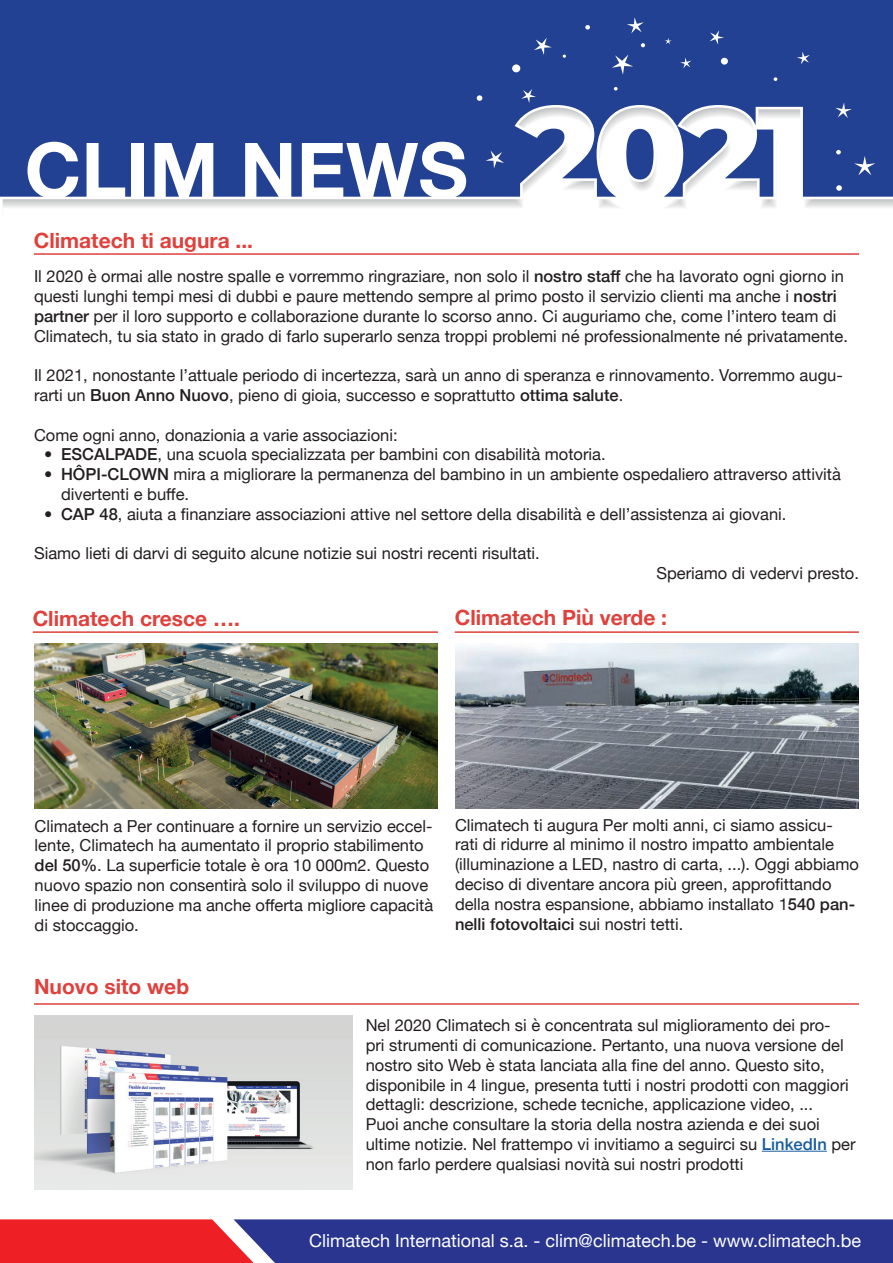
<style>
.page{position:relative;width:893px;height:1263px;background:#fff}
.page>*{position:absolute;margin:0;border:0;box-sizing:border-box;transform-origin:0 0}
.t1{font:700 76.5px "Helvetica Neue";color:#fff}
.t2{font:700 21px "Helvetica Neue";color:#df413c}
.t3{font:18px "Helvetica Neue";color:#fff}
.t4{font:16.5px/19.8px "Helvetica Neue";color:#231f20}
.s1{font-weight:500}
.s2{font-weight:500;color:#175d9e}
</style>
<div class="page">
<svg style="left:0;top:1219px;width:893px;height:44px;background:#623676"></svg>
<div style="left:0;top:0;width:893px;height:216px;background:#234193"></div>
<div style="left:512px;top:64px;width:8px;height:8px;background:#fff;border-radius:50%"></div>
<svg style="left:614px;top:87px;width:4px;height:4px"></svg>
<div style="left:721px;top:58px;width:7px;height:7px;background:#fff;border-radius:50%"></div>
<svg style="left:774px;top:77px;width:3px;height:4px"></svg>
<svg style="left:585px;top:25px;width:5px;height:5px"></svg>
<svg style="left:641px;top:43px;width:4px;height:4px"></svg>
<svg style="left:477px;top:95px;width:5px;height:6px"></svg>
<svg style="left:534px;top:38px;width:18px;height:17px"></svg>
<svg style="left:612px;top:55px;width:21px;height:20px"></svg>
<svg style="left:680px;top:58px;width:11px;height:10px"></svg>
<svg style="left:521px;top:89px;width:15px;height:14px"></svg>
<svg style="left:797px;top:52px;width:13px;height:12px"></svg>
<svg style="left:710px;top:30px;width:14px;height:15px"></svg>
<svg style="left:627px;top:17px;width:17px;height:17px"></svg>
<svg style="left:665px;top:38px;width:7px;height:6px"></svg>
<svg style="left:0;top:105px;width:893px;height:111px"></svg>
<hr style="left:34px;top:253px;width:825px;height:2px;background:#df413c">
<hr style="left:34px;top:1003px;width:825px;height:2px;background:#df413c">
<img style="left:34px;top:1015px;width:319px;height:174px">
<hr style="left:762px;top:1151px;width:65px;height:1px;background:#175d9e">
<hr style="left:455px;top:631px;width:404px;height:2px;background:#df413c">
<hr style="left:33px;top:631px;width:405px;height:2px;background:#df413c">
<img style="left:455px;top:643px;width:404px;height:165px">
<img style="left:35px;top:643px;width:403px;height:165px">
<h1 class="t1" style="left:25px;top:110px;width:445px">CLIM NEWS</h1>
<p class="t2" style="left:34px;top:224px;width:221px">Climatech ti augura ...</p>
<p class="t4" style="left:34px;top:267px;width:815px">Il 2020 è ormai alle nostre spalle e vorremmo ringraziare, non solo il <span class="s1">nostro staff</span> che ha lavorato ogni giorno in questi lunghi tempi mesi di dubbi e paure mettendo sempre al primo posto il servizio clienti ma anche i <span class="s1">nostri partner</span> per il loro supporto e collaborazione durante lo scorso anno. Ci auguriamo che, come l’intero team di Climatech, tu sia stato in grado di farlo superarlo senza troppi problemi né professionalmente né privatamente.</p>
<p class="t4" style="left:34px;top:366px;width:810px">Il 2021, nonostante l’attuale periodo di incertezza, sarà un anno di speranza e rinnovamento. Vorremmo augu&shy;rarti un <span class="s1">Buon Anno Nuovo</span>, pieno di gioia, successo e soprattutto <span class="s1">ottima salute</span>.</p>
<p class="t4" style="left:34px;top:426px;width:365px">Come ogni anno, donazionia a varie associazioni:</p>
<p class="t4" style="left:44px;top:446px;width:563px"><span class="s1">• ESCALPADE</span>, una scuola specializzata per bambini con disabilità motoria.</p>
<p class="t4" style="left:61px;top:465px;width:781px;text-indent:-17px"><span class="s1">• HÔPI-CLOWN</span> mira a migliorare la permanenza del bambino in un ambiente ospedaliero attraverso attività divertenti e buffe.</p>
<p class="t4" style="left:44px;top:505px;width:744px"><span class="s1">• CAP 48</span>, aiuta a finanziare associazioni attive nel settore della disabilità e dell’assistenza ai giovani.</p>
<p class="t4" style="left:34px;top:545px;width:507px">Siamo lieti di darvi di seguito alcune notizie sui nostri recenti risultati.</p>
<p class="t4" style="left:656px;top:564px;width:204px">Speriamo di vedervi presto.</p>
<p class="t2" style="left:33px;top:602px;width:209px">Climatech cresce ….</p>
<p class="t2" style="left:455px;top:601px;width:214px">Climatech Più verde :</p>
<p class="t4" style="left:35px;top:817px;width:400px">Climatech a Per continuare a fornire un servizio eccel&shy;lente, Climatech ha aumentato il proprio stabilimento <span class="s1">del 50%</span>. La superficie totale è ora 10 000m2. Questo nuovo spazio non consentirà solo il sviluppo di nuove linee di produzione ma anche offerta migliore capacità di stoccaggio.</p>
<p class="t2" style="left:34px;top:970px;width:157px">Nuovo sito web</p>
<p class="t4" style="left:455px;top:816px;width:405px">Climatech ti augura Per molti anni, ci siamo assicu&shy;rati di ridurre al minimo il nostro impatto ambientale (illuminazione a LED, nastro di carta, ...). Oggi abbiamo deciso di diventare ancora più green, approfittando della nostra espansione, abbiamo installato 1<span class="s1">540 pan&shy;nelli fotovoltaici</span> sui nostri tetti.</p>
<p class="t4" style="left:366px;top:1016px;width:491px">Nel 2020 Climatech si è concentrata sul miglioramento dei pro-<br>pri strumenti di comunicazione. Pertanto, una nuova versione del nostro sito Web è stata lanciata alla fine del anno. Questo sito, disponibile in 4 lingue, presenta tutti i nostri prodotti con maggiori dettagli: descrizione, schede tecniche, applicazione video, ...<br>Puoi anche consultare la storia della nostra azienda e dei suoi ultime notizie. Nel frattempo vi invitiamo a seguirci su <span class="s2">LinkedIn</span> per non farlo perdere qualsiasi novità sui nostri prodotti</p>
<p class="t3" style="left:309px;top:1228px;width:553px">Climatech International s.a. - clim@climatech.be - www.climatech.be</p>
</div>
